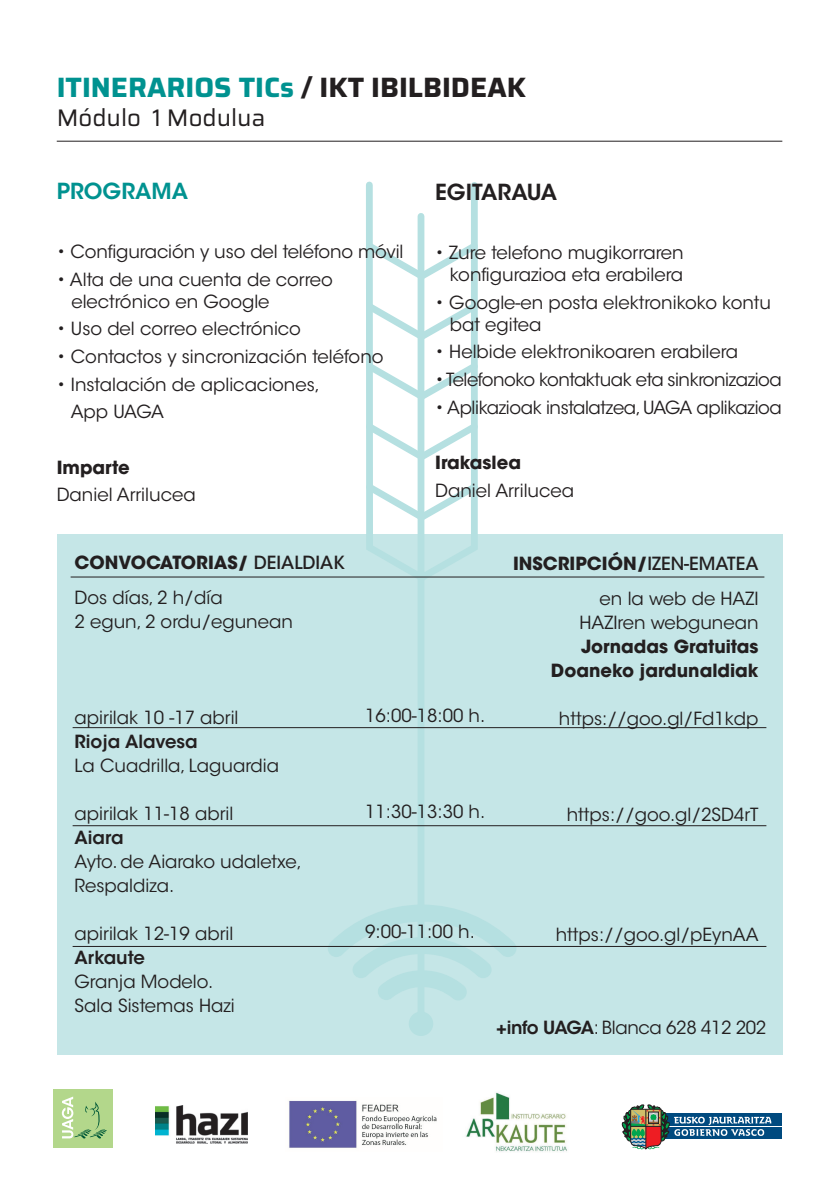
<style>
.page{position:relative;width:840px;height:1191px;background:#fff}
.page>*{position:absolute;margin:0;border:0;box-sizing:border-box;transform-origin:0 0}
.t1{font:700 28px "Saira";color:#009290}
.t2{font:24px "Saira";color:#231f20}
.t3{font:600 22px "ITC Avant Garde Std";color:#231f20}
.t4{font:600 22px "ITC Avant Garde Std";color:#009290}
.t5{font:18px/22px "ITC Avant Garde Std";color:#231f20}
.t6{font:700 18px/35.4px "ITC Avant Garde Std";color:#231f20}
.t7{font:18px "ITC Avant Garde Std";letter-spacing:-.025em;color:#231f20}
.t8{font:18px "ITC Avant Garde Std";letter-spacing:-.02em;color:#231f20}
.t9{font:600 18px "ITC Avant Garde Std";color:#231f20}
.s1{color:#231f20}
.s2{font-weight:500}
.s3{font-weight:400}
.s4{font-weight:700}
.s5{font-weight:600}
</style>
<div class="page">
<svg style="left:366px;top:181px;width:112px;height:353px"></svg>
<div style="left:417px;top:216px;width:7px;height:797px;background:#b5e0e1"></div>
<svg style="left:366px;top:478px;width:112px;height:47px"></svg>
<svg style="left:366px;top:417px;width:112px;height:47px"></svg>
<svg style="left:366px;top:357px;width:112px;height:47px"></svg>
<svg style="left:366px;top:297px;width:112px;height:47px"></svg>
<svg style="left:366px;top:237px;width:112px;height:47px"></svg>
<div style="left:57px;top:534px;width:724px;height:521px;background:#c5e6e7"></div>
<svg style="left:362px;top:534px;width:119px;height:46px"></svg>
<div style="left:417px;top:534px;width:7px;height:479px;background:#b5e0e1"></div>
<div style="left:408px;top:1011px;width:25px;height:25px;background:#b5e0e1;border-radius:50%"></div>
<svg style="left:328px;top:904px;width:188px;height:96px"></svg>
<hr style="left:73px;top:727px;width:693px;height:1px;background:#231f20">
<hr style="left:73px;top:825px;width:693px;height:1px;background:#231f20">
<hr style="left:73px;top:946px;width:693px;height:1px;background:#231f20">
<img style="left:466px;top:1092px;width:101px;height:60px">
<img style="left:289px;top:1100px;width:148px;height:48px">
<img style="left:156px;top:1105px;width:91px;height:38px">
<svg style="left:781px;top:1113px;width:1px;height:26px"></svg>
<div style="left:656px;top:1113px;width:125px;height:26px;background:#004a7f"></div>
<hr style="left:656px;top:1126px;width:125px;height:1px;background:#fff">
<svg style="left:621px;top:1104px;width:150px;height:46px"></svg>
<hr style="left:71px;top:576px;width:693px;height:1px;background:#231f20">
<hr style="left:57px;top:141px;width:724px;height:1px;background:#231f20">
<div style="left:54px;top:1089px;width:59px;height:58px;background:#b3d78b"></div>
<svg style="left:62px;top:1096px;width:45px;height:42px"></svg>
<h1 class="t1" style="left:57px;top:77px;width:470px">ITINERARIOS TICs <span class="s1">/ IKT IBILBIDEAK</span></h1>
<h2 class="t2" style="left:57px;top:108px;width:210px">Módulo 1 Modulua</h2>
<p class="t4" style="left:57px;top:181px;width:133px">PROGRAMA</p>
<p class="t5" style="left:57px;top:242px;width:348px">• Configuración y uso del teléfono móvil</p>
<p class="t5" style="left:71px;top:270px;width:263px;text-indent:-15px">• Alta de una cuenta de correo electrónico en Google</p>
<p class="t5" style="left:57px;top:319px;width:245px">• Uso del correo electrónico</p>
<p class="t5" style="left:57px;top:347px;width:328px">• Contactos y sincronización teléfono</p>
<p class="t5" style="left:71px;top:372px;width:250px;line-height:27.6px;text-indent:-14px">• Instalación de aplicaciones,<br>App UAGA</p>
<p class="t6" style="left:57px;top:451px;width:74px">Imparte</p>
<p class="t5" style="left:57px;top:485px;width:140px">Daniel Arrilucea</p>
<p class="t3" style="left:435px;top:182px;width:123px">EGITARAUA</p>
<p class="t5" style="left:435px;top:243px;width:250px;text-align:right">• Zure telefono mugikorraren konfigurazioa eta erabilera</p>
<p class="t5" style="left:449px;top:293px;width:322px;text-indent:-15px">• Google-en posta elektronikoko kontu bat egitea</p>
<p class="t5" style="left:435px;top:342px;width:304px">• Helbide elektronikoaren erabilera</p>
<p class="t7" style="left:435px;top:372px;width:348px">• Telefonoko kontaktuak eta sinkronizazioa</p>
<p class="t8" style="left:435px;top:400px;width:348px">• Aplikazioak instalatzea, UAGA aplikazioa</p>
<p class="t6" style="left:435px;top:446px;width:87px">Irakaslea</p>
<p class="t5" style="left:435px;top:481px;width:140px">Daniel Arrilucea</p>
<p class="t6" style="left:75px;top:546px;width:271px">CONVOCATORIAS/ <span class="s2">DEIALDIAK<br></span><span class="s3">Dos días, 2 h/día</span></p>
<p class="t5" style="left:75px;top:612px;width:220px">2 egun, 2 ordu/egunean</p>
<p class="t5" style="left:75px;top:708px;width:165px">apirilak 10 -17 abril</p>
<p class="t9" style="left:75px;top:734px;width:124px">Rioja Alavesa</p>
<p class="t5" style="left:75px;top:756px;width:206px">La Cuadrilla, Laguardia</p>
<p class="t5" style="left:75px;top:804px;width:160px">apirilak 11-18 abril</p>
<p class="t9" style="left:75px;top:830px;width:50px">Aiara</p>
<p class="t5" style="left:75px;top:851px;width:229px;line-height:24px">Ayto. de Aiarako udaletxe,<br>Respaldiza.</p>
<p class="t5" style="left:75px;top:924px;width:160px">apirilak 12-19 abril</p>
<p class="t9" style="left:75px;top:950px;width:72px">Arkaute</p>
<p class="t5" style="left:75px;top:971px;width:162px;line-height:24px">Granja Modelo.<br>Sala Sistemas Hazi</p>
<p class="t5" style="left:365px;top:705px;width:122px">16:00-18:00 h.</p>
<p class="t5" style="left:365px;top:801px;width:122px">11:30-13:30 h.</p>
<p class="t5" style="left:512px;top:547px;width:247px;line-height:35.4px;text-align:right"><span class="s4">INSCRIPCIÓN/</span><span class="s2">IZEN-EMATEA </span>en la web de HAZI</p>
<p class="t5" style="left:579px;top:613px;width:180px">HAZIren webgunean</p>
<p class="t6" style="left:550px;top:636px;width:209px;line-height:24px;text-align:right">Jornadas Gratuitas<br>Doaneko jardunaldiak</p>
<p class="t5" style="left:558px;top:709px;width:201px">https://goo.gl/Fd1kdp</p>
<p class="t5" style="left:566px;top:805px;width:193px">https://goo.gl/2SD4rT</p>
<p class="t5" style="left:365px;top:921px;width:111px">9:00-11:00 h.</p>
<p class="t5" style="left:555px;top:925px;width:204px">https://goo.gl/pEynAA</p>
<p class="t5" style="left:496px;top:1018px;width:271px"><span class="s5">+info UAGA</span>: Blanca 628 412 202</p>
</div>
